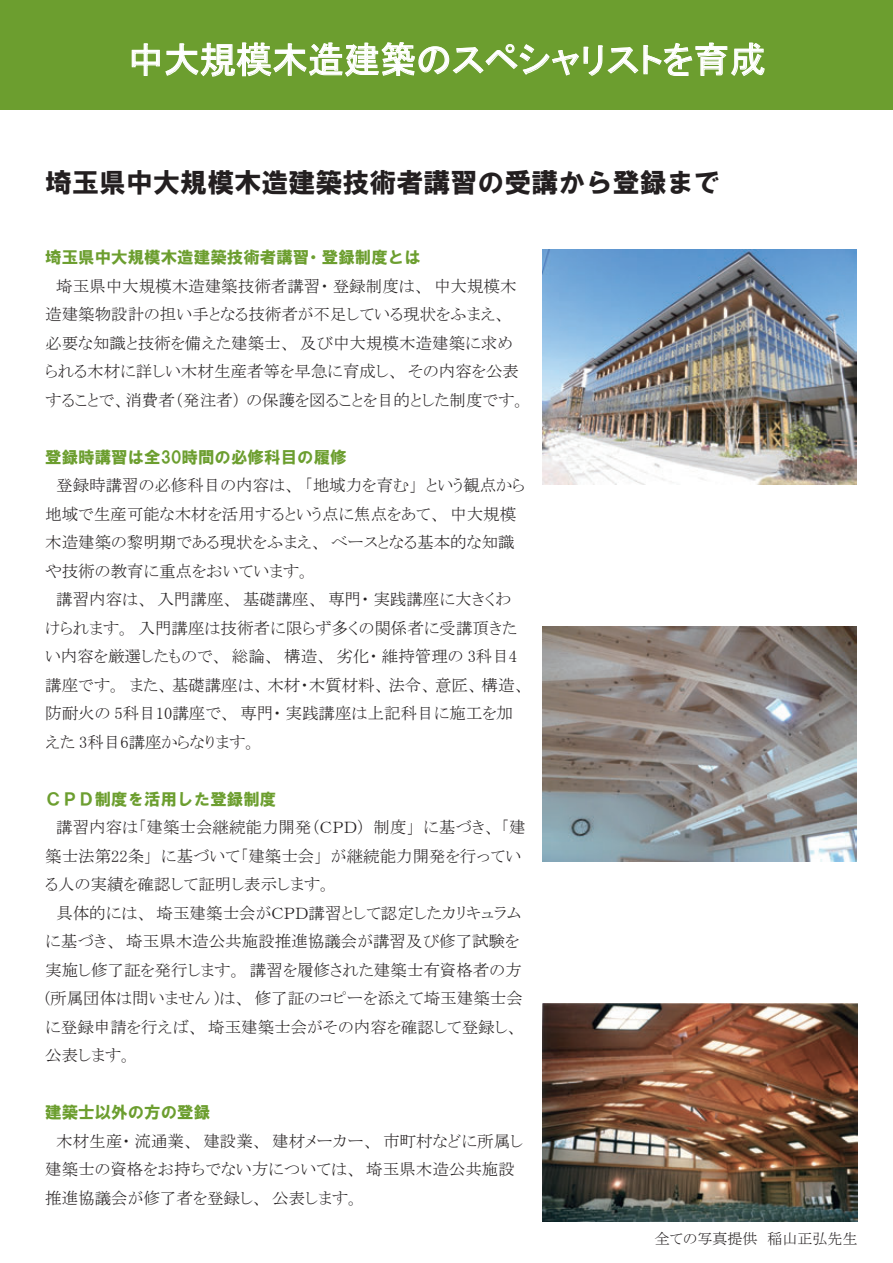
<style>
.page{position:relative;width:893px;height:1263px;background:#fff}
.page>*{position:absolute;margin:0;border:0;box-sizing:border-box;transform-origin:0 0}
.t1{font:36px "MS P Gothic";color:#fff}
.t2{font:27px "HGS Soei Kakugothic UB";color:#231f20}
.t3{font:16.5px/28.5px "MS P Mincho";color:#231f20}
.t4{font:16.5px "HGS Soei Kakugothic UB";color:#6c9e2f}
.t5{font:15px "MS P Mincho";color:#231f20}
</style>
<div class="page">
<div style="left:0;top:0;width:892px;height:110px;background:#6c9e2f"></div>
<svg style="left:131px;top:42px;width:634px;height:35px"></svg>
<img style="left:542px;top:626px;width:314px;height:236px">
<img style="left:542px;top:1003px;width:315px;height:218px">
<img style="left:542px;top:249px;width:314px;height:236px">
<h1 class="t1" style="left:128px;top:42px;width:639px">中大規模木造建築のスペシャリストを育成</h1>
<h2 class="t2" style="left:45px;top:169px;width:676px">埼玉県中大規模木造建築技術者講習の受講から登録まで</h2>
<p class="t4" style="left:45px;top:249px;width:377px">埼玉県中大規模木造建築技術者講習・登録制度とは</p>
<p class="t3" style="left:45px;top:272px;width:481px">　埼玉県中大規模木造建築技術者講習・登録制度は、中大規模木造建築物設計の担い手となる技術者が不足している現状をふまえ、必要な知識と技術を備えた建築士、及び中大規模木造建築に求められる木材に詳しい木材生産者等を早急に育成し、その内容を公表することで、消費者（発注者）の保護を図ることを目的とした制度です。</p>
<p class="t4" style="left:45px;top:449px;width:303px">登録時講習は全30時間の必修科目の履修</p>
<p class="t3" style="left:45px;top:471px;width:481px">　登録時講習の必修科目の内容は、「地域力を育む」という観点から地域で生産可能な木材を活用するという点に焦点をあて、中大規模木造建築の黎明期である現状をふまえ、ベースとなる基本的な知識や技術の教育に重点をおいています。<br>　講習内容は、入門講座、基礎講座、専門・実践講座に大きくわけられます。入門講座は技術者に限らず多くの関係者に受講頂きたい内容を厳選したもので、総論、構造、劣化・維持管理の 3科目4講座です。また、基礎講座は、木材・木質材料、法令、意匠、構造、防耐火の 5科目10講座で、専門・実践講座は上記科目に施工を加えた 3科目6講座からなります。</p>
<p class="t4" style="left:45px;top:791px;width:233px">ＣＰＤ制度を活用した登録制度</p>
<p class="t3" style="left:45px;top:813px;width:481px">　講習内容は「建築士会継続能力開発（ＣＰＤ）制度」に基づき、「建築士法第22条」に基づいて「建築士会」が継続能力開発を行っている人の実績を確認して証明し表示します。<br>　具体的には、埼玉建築士会がＣＰＤ講習として認定したカリキュラムに基づき、埼玉県木造公共施設推進協議会が講習及び修了試験を実施し修了証を発行します。講習を履修された建築士有資格者の方(所属団体は問いません )は、修了証のコピーを添えて埼玉建築士会に登録申請を行えば、埼玉建築士会がその内容を確認して登録し、公表します。</p>
<p class="t4" style="left:45px;top:1104px;width:167px">建築士以外の方の登録</p>
<p class="t3" style="left:45px;top:1127px;width:479px">　木材生産・流通業、建設業、建材メーカー、市町村などに所属し建築士の資格をお持ちでない方については、埼玉県木造公共施設推進協議会が修了者を登録し、公表します。</p>
<p class="t5" style="left:654px;top:1231px;width:204px">全ての写真提供　稲山正弘先生</p>
</div>
